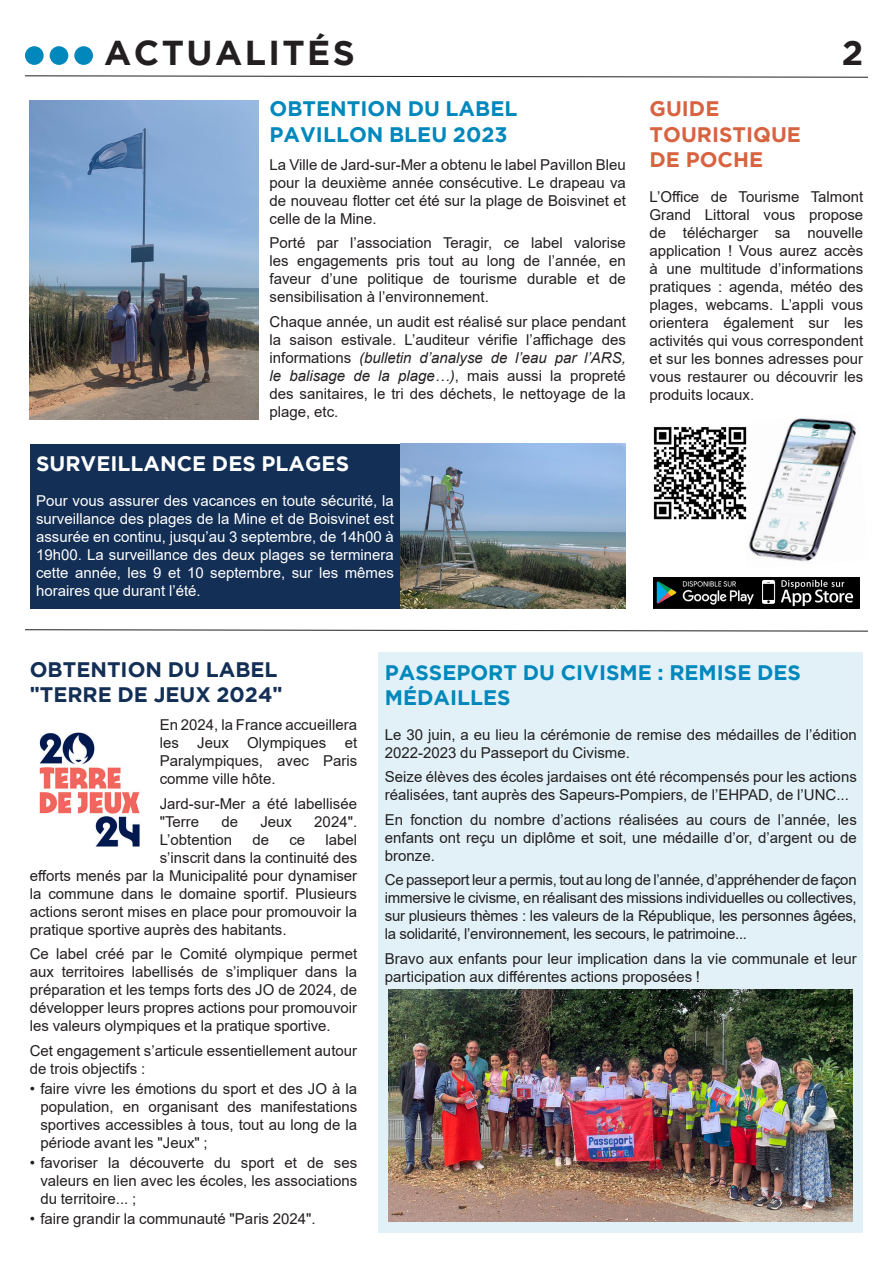
<style>
.page{position:relative;width:893px;height:1263px;background:#fff}
.page>*{position:absolute;margin:0;border:0;box-sizing:border-box;transform-origin:0 0}
.t1{font:700 34.5px "Gotham";letter-spacing:.07em;color:#231f20}
.t2{font:700 21px/25.2px "Gotham";color:#0088bc}
.t3{font:700 21px/25.2px "Gotham";color:#132f55}
.t4{font:700 21px/25.2px "Gotham";color:#d86341}
.t5{font:700 21px "Gotham";color:#fff}
.t6{font:15px/18px "Arial";color:#231f20;text-align:justify}
.t7{font:15px/18px "Arial";color:#fff;text-align:justify}
.s1{font-style:italic}
.s2{font-family:"Arial"}
</style>
<div class="page">
<div style="left:378px;top:653px;width:485px;height:580px;background:#e1f1f7"></div>
<svg style="left:25px;top:75px;width:843px;height:3px"></svg>
<div style="left:25px;top:46px;width:19px;height:19px;background:#0088bc;border-radius:50%"></div>
<div style="left:50px;top:46px;width:18px;height:19px;background:#0088bc;border-radius:50%"></div>
<div style="left:74px;top:46px;width:19px;height:19px;background:#0088bc;border-radius:50%"></div>
<div style="left:30px;top:444px;width:371px;height:164px;background:#132f55"></div>
<img style="left:401px;top:444px;width:225px;height:164px">
<img style="left:30px;top:101px;width:228px;height:319px">
<img style="left:748px;top:418px;width:108px;height:144px">
<img style="left:653px;top:577px;width:206px;height:31px">
<img style="left:653px;top:422px;width:98px;height:101px">
<img style="left:39px;top:732px;width:101px;height:115px">
<img style="left:389px;top:990px;width:464px;height:232px">
<svg style="left:25px;top:629px;width:843px;height:3px"></svg>
<p class="t1" style="left:104px;top:33px;width:252px">ACTUALITÉS</p>
<p class="t1" style="left:842px;top:33px;width:23px">2</p>
<p class="t2" style="left:270px;top:96px;width:249px">OBTENTION DU LABEL<br>PAVILLON BLEU 2023</p>
<p class="t6" style="left:270px;top:156px;width:358px">La Ville de Jard-sur-Mer a obtenu le label Pavillon Bleu pour la deuxième année consécutive. Le drapeau va de nouveau flotter cet été sur la plage de Boisvinet et celle de la Mine.</p>
<p class="t6" style="left:270px;top:234px;width:358px">Porté par l’association Teragir, ce label valorise les engagements pris tout au long de l’année, en faveur d’une politique de tourisme durable et de sensibilisation à l’environnement.</p>
<p class="t6" style="left:270px;top:312px;width:358px">Chaque année, un audit est réalisé sur place pendant la saison estivale. L’auditeur vérifie l’affichage des informations <span class="s1">(bulletin d’analyse de l’eau par l’ARS, le balisage de la plage…)</span>, mais aussi la propreté des sanitaires, le tri des déchets, le nettoyage de la plage, etc.</p>
<p class="t5" style="left:36px;top:452px;width:314px">SURVEILLANCE DES PLAGES</p>
<p class="t7" style="left:36px;top:492px;width:359px">Pour vous assurer des vacances en toute sécurité, la surveillance des plages de la Mine et de Boisvinet est assurée en continu, jusqu’au 3 septembre, de 14h00 à 19h00. La surveillance des deux plages se terminera cette année, les 9 et 10 septembre, sur les mêmes horaires que durant l’été.</p>
<p class="t4" style="left:649px;top:96px;width:153px">GUIDE<br>TOURISTIQUE</p>
<p class="t4" style="left:649px;top:146px;width:115px">DE POCHE</p>
<p class="t6" style="left:649px;top:187px;width:215px">L’Office de Tourisme Talmont Grand Littoral vous propose de télécharger sa nouvelle application ! Vous aurez accès à une multitude d’informations pratiques : agenda, météo des plages, webcams. L’appli vous orientera également sur les activités qui vous correspondent et sur les bonnes adresses pour vous restaurer ou découvrir les produits locaux.</p>
<p class="t3" style="left:30px;top:657px;width:254px">OBTENTION DU LABEL <span class="s2">"</span>TERRE DE JEUX 2024<span class="s2">"</span></p>
<p class="t2" style="left:385px;top:659px;width:418px">PASSEPORT DU CIVISME : REMISE DES<br>MÉDAILLES</p>
<p class="t6" style="left:385px;top:726px;width:473px">Le 30 juin, a eu lieu la cérémonie de remise des médailles de l’édition<br>2022-2023 du Passeport du Civisme.</p>
<p class="t6" style="left:385px;top:768px;width:473px">Seize élèves des écoles jardaises ont été récompensés pour les actions réalisées, tant auprès des Sapeurs-Pompiers, de l’EHPAD, de l’UNC...</p>
<p class="t6" style="left:385px;top:810px;width:473px">En fonction du nombre d’actions réalisées au cours de l’année, les enfants ont reçu un diplôme et soit, une médaille d’or, d’argent ou de bronze.</p>
<p class="t6" style="left:385px;top:871px;width:473px">Ce passeport leur a permis, tout au long de l’année, d’appréhender de façon immersive le civisme, en réalisant des missions individuelles ou collectives, sur plusieurs thèmes : les valeurs de la République, les personnes âgées, la solidarité, l’environnement, les secours, le patrimoine...</p>
<p class="t6" style="left:385px;top:949px;width:473px">Bravo aux enfants pour leur implication dans la vie communale et leur participation aux différentes actions proposées !</p>
<p class="t6" style="left:160px;top:716px;width:199px">En 2024, la France accueillera les Jeux Olympiques et Paralympiques, avec Paris comme ville hôte.</p>
<p class="t6" style="left:160px;top:794px;width:199px">Jard-sur-Mer a été labellisée "Terre</p>
<p class="t6" style="left:221px;top:812px;width:18px">de</p>
<p class="t6" style="left:260px;top:812px;width:33px">Jeux</p>
<p class="t6" style="left:314px;top:812px;width:44px">2024".</p>
<p class="t6" style="left:160px;top:830px;width:74px">L’obtention</p>
<p class="t6" style="left:252px;top:830px;width:18px">de</p>
<p class="t6" style="left:289px;top:830px;width:17px">ce</p>
<p class="t6" style="left:325px;top:830px;width:33px">label</p>
<p class="t6" style="left:160px;top:848px;width:199px">s’inscrit dans la continuité des</p>
<p class="t6" style="left:30px;top:866px;width:329px">efforts menés par la Municipalité pour dynamiser</p>
<p class="t6" style="left:30px;top:884px;width:329px">la commune dans le domaine sportif. Plusieurs</p>
<p class="t6" style="left:30px;top:902px;width:329px">actions seront mises en place pour promouvoir la</p>
<p class="t6" style="left:30px;top:920px;width:258px">pratique sportive auprès des habitants.</p>
<p class="t6" style="left:30px;top:945px;width:329px">Ce label créé par le Comité olympique permet aux territoires labellisés de s’impliquer dans la préparation et les temps forts des JO de 2024, de développer leurs propres actions pour promouvoir les valeurs olympiques et la pratique sportive.</p>
<p class="t6" style="left:30px;top:1041px;width:329px">Cet engagement s’articule essentiellement autour de trois objectifs :</p>
<p class="t6" style="left:40px;top:1079px;width:318px;text-indent:-11px">• faire vivre les émotions du sport et des JO à la population, en organisant des manifestations sportives accessibles à tous, tout au long de la période avant les "Jeux" ;</p>
<p class="t6" style="left:40px;top:1153px;width:318px;text-indent:-11px">• favoriser la découverte du sport et de ses valeurs en lien avec les écoles, les associations du territoire... ;</p>
<p class="t6" style="left:30px;top:1209px;width:287px">• faire grandir la communauté "Paris 2024".</p>
</div>
